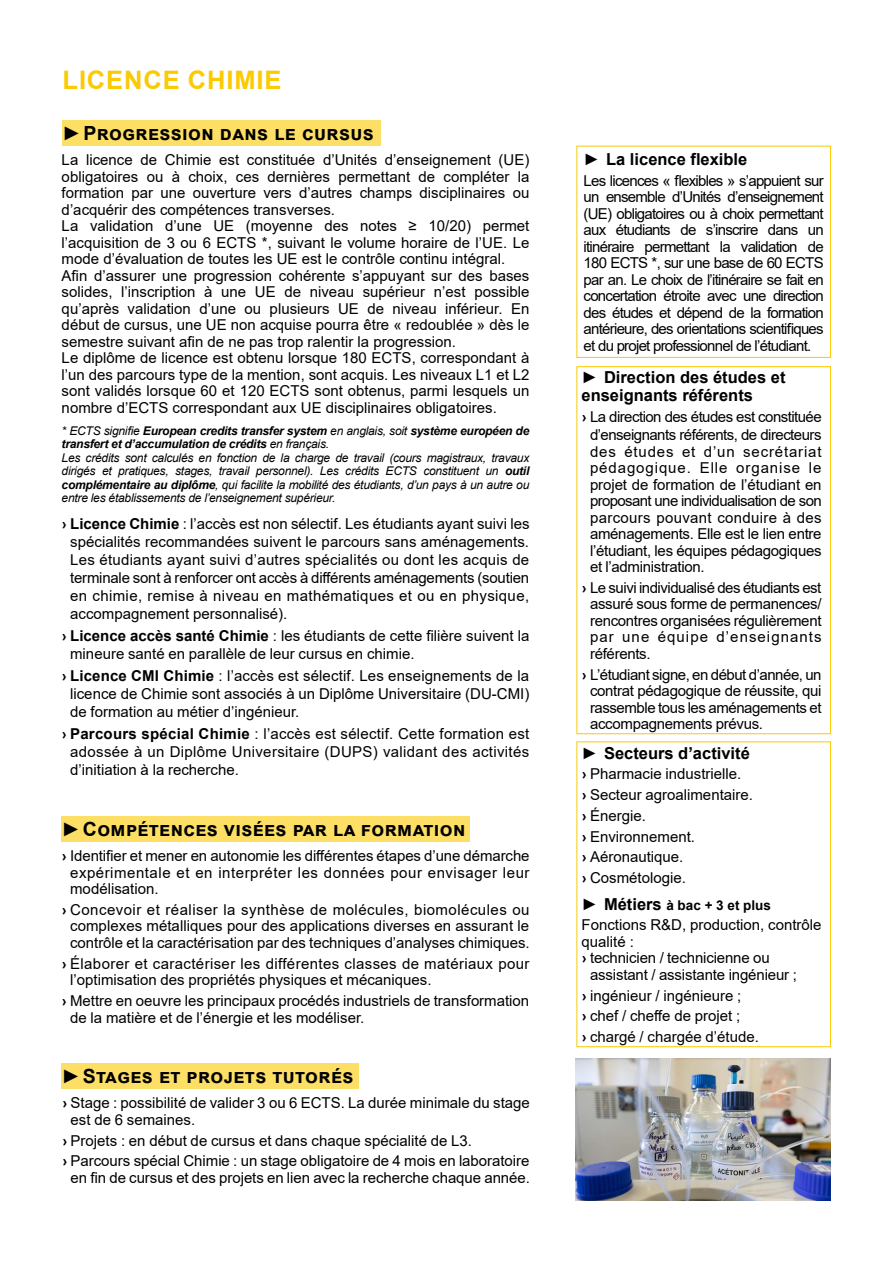
<style>
.page{position:relative;width:893px;height:1263px;background:#fff}
.page>*{position:absolute;margin:0;border:0;box-sizing:border-box;transform-origin:0 0}
.t1{font:700 25.5px "Arial";letter-spacing:.035em;color:#fbca00}
.t2{font:700 19.5px "Arial";letter-spacing:.02em;color:#000}
.t3{font:700 16.5px/18px "Arial";color:#000}
.t4{font:15px/16.5px "Arial";color:#000;text-align:justify}
.t5{font:15px/16.5px "Arial";letter-spacing:.025em;color:#000}
.t6{font:15px/18px "Arial";letter-spacing:-.035em;color:#000;text-align:center}
.t7{font:700 13.5px "Arial";color:#000}
.t8{font:italic 12px/13.5px "Arial";letter-spacing:-.02em;color:#000}
.s1{font-weight:700}
.s2{font-family:"Calibri";font-weight:700}
.s3{font-size:16.5px}
</style>
<div class="page">
<img style="left:576px;top:1058px;width:255px;height:143px">
<div style="left:576px;top:741px;width:255px;height:306px;border:1px solid #fbca00"></div>
<div style="left:576px;top:146px;width:255px;height:212px;border:1px solid #fbca00"></div>
<div style="left:62px;top:120px;width:319px;height:26px;background:#fddf66"></div>
<div style="left:62px;top:816px;width:408px;height:26px;background:#fddf66"></div>
<div style="left:62px;top:1063px;width:297px;height:26px;background:#fddf66"></div>
<div style="left:576px;top:366px;width:255px;height:368px;border:1px solid #fbca00"></div>
<h1 class="t1" style="left:63px;top:62px;width:220px">LICENCE CHIMIE</h1>
<h2 class="t2" style="left:62px;top:119px;width:313px">►Progression dans le cursus</h2>
<p class="t4" style="left:62px;top:152px;width:469px;text-align:left">La licence de Chimie est constituée d’Unités d’enseignement (UE) obligatoires ou à choix, ces dernières permettant de compléter la formation par une ouverture vers d’autres champs disciplinaires ou d’acquérir des compétences transverses.<br>La validation d’une UE (moyenne des notes ≥ 10/20) permet l’acquisition de 3 ou 6 ECTS *, suivant le volume horaire de l’UE. Le mode d’évaluation de toutes les UE est le contrôle continu intégral.<br>Afin d’assurer une progression cohérente s’appuyant sur des bases solides, l’inscription à une UE de niveau supérieur n’est possible qu’après validation d’une ou plusieurs UE de niveau inférieur. En début de cursus, une UE non acquise pourra être « redoublée » dès le semestre suivant afin de ne pas trop ralentir la progression.<br>Le diplôme de licence est obtenu lorsque 180 ECTS, correspondant à l’un des parcours type de la mention, sont acquis. Les niveaux L1 et L2 sont validés lorsque 60 et 120 ECTS sont obtenus, parmi lesquels un nombre d’ECTS correspondant aux UE disciplinaires obligatoires.</p>
<p class="t8" style="left:62px;top:424px;width:469px">* ECTS signifie <span class="s1">European credits transfer system</span> en anglais, soit <span class="s1">système européen de transfert et d’accumulation de crédits</span> en français.<br>Les crédits sont calculés en fonction de la charge de travail (cours magistraux, travaux dirigés et pratiques, stages, travail personnel). Les crédits ECTS constituent un <span class="s1">outil complémentaire au diplôme</span>, qui facilite la mobilité des étudiants, d’un pays à un autre ou entre les établissements de l’enseignement supérieur.</p>
<p class="t4" style="left:70px;top:514px;width:461px;line-height:18px;text-indent:-9px"><span class="s2">›</span> <span class="s1">Licence Chimie</span> : l’accès est non sélectif. Les étudiants ayant suivi les spécialités recommandées suivent le parcours sans aménagements.<br>Les étudiants ayant suivi d’autres spécialités ou dont les acquis de terminale sont à renforcer ont accès à différents aménagements (soutien en chimie, remise à niveau en mathématiques et ou en physique, accompagnement personnalisé).</p>
<p class="t4" style="left:70px;top:627px;width:461px;line-height:18px;text-indent:-9px"><span class="s2">›</span> <span class="s1">Licence accès santé Chimie</span> : les étudiants de cette filière suivent la mineure santé en parallèle de leur cursus en chimie.</p>
<p class="t4" style="left:70px;top:667px;width:461px;line-height:18px;text-indent:-9px"><span class="s2">›</span> <span class="s1">Licence CMI Chimie</span> : l’accès est sélectif. Les enseignements de la licence de Chimie sont associés à un Diplôme Universitaire (DU-CMI) de formation au métier d’ingénieur.</p>
<p class="t4" style="left:70px;top:725px;width:461px;line-height:18px;text-indent:-9px"><span class="s2">›</span> <span class="s1">Parcours spécial Chimie</span> : l’accès est sélectif. Cette formation est adossée à un Diplôme Universitaire (DUPS) validant des activités d’initiation à la recherche.</p>
<h2 class="t2" style="left:62px;top:815px;width:405px">►Compétences visées par la formation</h2>
<p class="t4" style="left:70px;top:848px;width:461px;text-indent:-9px"><span class="s2">›</span> Identifier et mener en autonomie les différentes étapes d’une démarche expérimentale et en interpréter les données pour envisager leur modélisation.</p>
<p class="t4" style="left:62px;top:901px;width:469px;text-align:center"><span class="s2">›</span> Concevoir et réaliser la synthèse de molécules, biomolécules ou complexes métalliques pour des applications diverses en assurant le contrôle et la caractérisation par des techniques d’analyses chimiques.</p>
<p class="t5" style="left:70px;top:955px;width:461px;text-indent:-9px"><span class="s2">›</span> Élaborer et caractériser les différentes classes de matériaux pour l’optimisation des propriétés physiques et mécaniques.</p>
<p class="t4" style="left:70px;top:992px;width:460px;text-indent:-9px"><span class="s2">›</span> Mettre en oeuvre les principaux procédés industriels de transformation de la matière et de l’énergie et les modéliser.</p>
<h2 class="t2" style="left:62px;top:1062px;width:293px">►Stages et projets tutorés</h2>
<p class="t4" style="left:71px;top:1095px;width:461px;text-indent:-9px"><span class="s2">›</span> Stage : possibilité de valider 3 ou 6 ECTS. La durée minimale du stage est de 6 semaines.</p>
<p class="t4" style="left:62px;top:1130px;width:469px;line-height:20.7px"><span class="s2">›</span> Projets : en début de cursus et dans chaque spécialité de L3.<br><span class="s2">›</span> Parcours spécial Chimie : un stage obligatoire de 4 mois en laboratoire</p>
<p class="t4" style="left:71px;top:1169px;width:461px">en fin de cursus et des projets en lien avec la recherche chaque année.</p>
<p class="t3" style="left:584px;top:150px;width:165px">► La licence flexible</p>
<p class="t4" style="left:584px;top:172px;width:242px">Les licences « flexibles » s’appuient sur un ensemble d’Unités d’enseignement (UE) obligatoires ou à choix permettant aux étudiants de s’inscrire dans un itinéraire permettant la validation de 180 ECTS *, sur une base de 60 ECTS par an. Le choix de l’itinéraire se fait en concertation étroite avec une direction des études et dépend de la formation antérieure, des orientations scientifiques et du projet professionnel de l’étudiant.</p>
<p class="t3" style="left:581px;top:369px;width:206px">► Direction des études et enseignants référents</p>
<p class="t6" style="left:581px;top:408px;width:242px"><span class="s2">›</span> La direction des études est constituée d’enseignants référents, de directeurs</p>
<p class="t4" style="left:590px;top:443px;width:233px">des études et d’un secrétariat pédagogique. Elle organise le projet de formation de l’étudiant en proposant une individualisation de son parcours pouvant conduire à des aménagements. Elle est le lien entre l’étudiant, les équipes pédagogiques et l’administration.</p>
<p class="t4" style="left:590px;top:579px;width:233px;text-indent:-9px"><span class="s2">›</span> Le suivi individualisé des étudiants est assuré sous forme de permanences/ rencontres organisées régulièrement par une équipe d’enseignants référents.</p>
<p class="t4" style="left:590px;top:666px;width:233px;text-indent:-9px"><span class="s2">›</span> L’étudiant signe, en début d’année, un contrat pédagogique de réussite, qui rassemble tous les aménagements et accompagnements prévus.</p>
<p class="t3" style="left:581px;top:744px;width:170px">► Secteurs d’activité</p>
<p class="t4" style="left:581px;top:763px;width:173px;line-height:20.7px;text-align:left"><span class="s2">›</span> Pharmacie industrielle.<br><span class="s2">›</span> Secteur agroalimentaire. <span class="s2">›</span> Énergie.<br><span class="s2">›</span> Environnement.<br><span class="s2">›</span> Aéronautique.<br><span class="s2">›</span> Cosmétologie.</p>
<p class="t7" style="left:581px;top:895px;width:191px"><span class="s3">► Métiers</span> à bac + 3 et plus</p>
<p class="t4" style="left:581px;top:917px;width:242px">Fonctions R&amp;D, production, contrôle</p>
<p class="t4" style="left:581px;top:933px;width:54px">qualité :</p>
<p class="t4" style="left:581px;top:950px;width:190px"><span class="s2">›</span> technicien / technicienne ou</p>
<p class="t4" style="left:590px;top:966px;width:208px">assistant / assistante ingénieur ;</p>
<p class="t4" style="left:581px;top:985px;width:179px;line-height:20.7px;text-align:left"><span class="s2">›</span> ingénieur / ingénieure ;<br><span class="s2">›</span> chef / cheffe de projet ;<br><span class="s2">›</span> chargé / chargée d’étude.</p>
</div>
